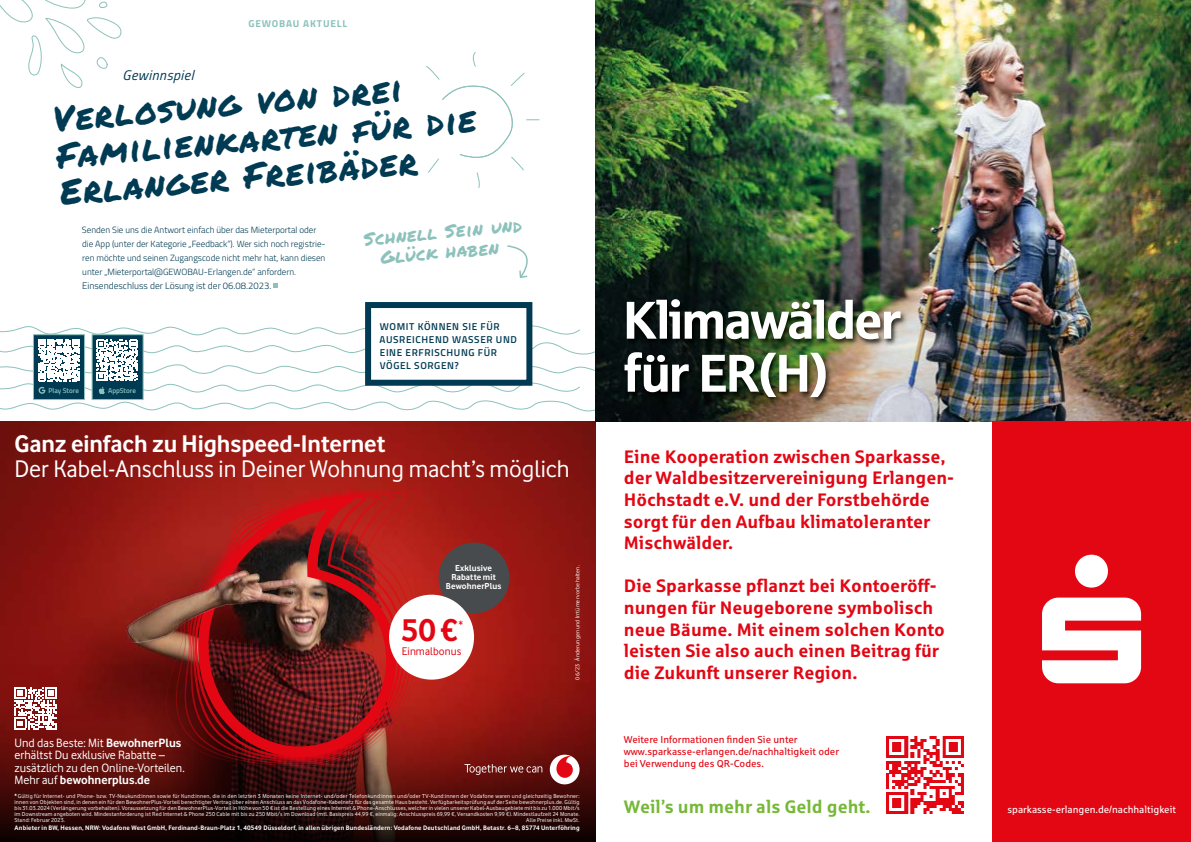
<style>
.page{position:relative;width:1191px;height:842px;background:#fff}
.page>*{position:absolute;margin:0;border:0;box-sizing:border-box;transform-origin:0 0}
.t1{font:53px/53px "Sparkasse Head";letter-spacing:-.015em;color:#fff}
.t2{font:35px/37px "Permanent Marker";color:#003b53}
.t3{font:700 33px "Vodafone";color:#e30613}
.t4{font:25px "Vodafone";color:#fff}
.t5{font:700 25px "Vodafone";letter-spacing:-.005em;color:#fff}
.t6{font:700 18px/21.6px "Sparkasse Rg";color:#e30613}
.t7{font:700 18px "Sparkasse Rg";color:#76b837}
.t8{font:18px/20px "Permanent Marker";color:#8dc2bc;text-align:center}
.t9{font:italic 14px "Titillium Web";letter-spacing:.03em;color:#003b53}
.t10{font:12.5px/12.5px "Vodafone";color:#fff}
.t11{font:11.6px "Vodafone";color:#e30613}
.t12{font:11.5px "Vodafone";letter-spacing:.005em;color:#e30613}
.t13{font:10px/12px "Sparkasse Rg";color:#e30613}
.t14{font:600 10px/13px "Titillium Web";letter-spacing:.06em;color:#003b53}
.t15{font:10px "Sparkasse Rg";color:#fff}
.t16{font:700 10px "Titillium Web";letter-spacing:.085em;color:#8dc2bc}
.t17{font:300 9.5px "Titillium Web";color:#003b53}
.t18{font:300 9px/14px "Titillium Web";color:#003b53}
.t19{font:700 9px/9px "Vodafone";letter-spacing:.015em;color:#fff;text-align:center}
.t20{font:600 7px "Titillium Web";color:#8dc2bc}
.t21{font:700 6.7px "Vodafone";letter-spacing:.025em;color:#fff}
.t22{font:6px/6px "Vodafone";letter-spacing:.025em;color:#fff;text-align:justify}
.s1{font-weight:700}
</style>
<div class="page">
<img style="left:0;top:421px;width:595px;height:229px">
<svg style="left:0;top:650px;width:595px;height:192px;background:#560e0b"></svg>
<svg style="left:166px;top:487px;width:269px;height:281px;background:#93221a"></svg>
<svg style="left:176px;top:489px;width:245px;height:277px;background:#90231b"></svg>
<svg style="left:185px;top:491px;width:229px;height:273px;background:#95221b"></svg>
<svg style="left:189px;top:492px;width:221px;height:271px;background:#991e19"></svg>
<svg style="left:192px;top:494px;width:213px;height:267px;background:#9d1d19"></svg>
<svg style="left:195px;top:496px;width:206px;height:263px;background:#981c19"></svg>
<svg style="left:198px;top:497px;width:198px;height:260px"></svg>
<img style="left:200px;top:498px;width:200px;height:257px">
<div style="left:550px;top:755px;width:29px;height:29px;background:#fff;border-radius:50%"></div>
<svg style="left:556px;top:756px;width:17px;height:22px"></svg>
<svg style="left:464px;top:764px;width:78px;height:11px"></svg>
<svg style="left:15px;top:687px;width:42px;height:42px"></svg>
<div style="left:438px;top:543px;width:71px;height:70px;background:#484b4d;border-radius:50%"></div>
<div style="left:389px;top:595px;width:85px;height:85px;background:#fff;border-radius:50%"></div>
<img style="left:595px;top:0;width:596px;height:421px">
<img style="left:613px;top:20px;width:566px;height:393px">
<div style="left:992px;top:421px;width:199px;height:421px;background:#e30613"></div>
<svg style="left:1042px;top:555px;width:99px;height:128px"></svg>
<img style="left:886px;top:736px;width:78px;height:78px">
<svg style="left:273px;top:283px;width:5px;height:4px"></svg>
<svg style="left:507px;top:245px;width:21px;height:33px"></svg>
<svg style="left:426px;top:52px;width:114px;height:136px"></svg>
<svg style="left:0;top:0;width:122px;height:88px"></svg>
<div style="left:365px;top:302px;width:167px;height:84px;background:#fff;border:6px solid #003b53"></div>
<svg style="left:0;top:324px;width:610px;height:88px"></svg>
<h3 class="t16" style="left:248px;top:16px;width:100px">GEWOBAU AKTUELL</h3>
<h3 class="t9" style="left:123px;top:65px;width:73px">Gewinnspiel</h3>
<h2 class="t2" style="left:52px;top:99px;width:422px;rotate:-5deg">Verlosung von drei<br>Familienkarten für die<br>Erlanger Freibäder</h2>
<p class="t18" style="left:82px;top:222px;width:245px">Senden Sie uns die Antwort einfach über das Mieterportal oder die App (unter der Kategorie „Feedback“). Wer sich noch registrie&shy;ren möchte und seinen Zugangscode nicht mehr hat, kann diesen unter „Mieterportal@GEWOBAU-Erlangen.de“ anfordern.</p>
<h3 class="t17" style="left:82px;top:278px;width:191px">Einsendeschluss der Lösung ist der 06.08.2023.</h3>
<p class="t20" style="left:48px;top:385px;width:32px">Play Store</p>
<p class="t20" style="left:108px;top:386px;width:29px">AppStore</p>
<h3 class="t8" style="left:363px;top:228px;width:160px;rotate:-5deg">Schnell Sein und<br>Glück haben</h3>
<h3 class="t14" style="left:380px;top:319px;width:139px">WOMIT KÖNNEN SIE FÜR<br>AUSREICHEND WASSER UND<br>EINE ERFRISCHUNG FÜR<br>VÖGEL SORGEN?</h3>
<h3 class="t5" style="left:15px;top:429px;width:372px">Ganz einfach zu Highspeed-Internet</h3>
<h3 class="t4" style="left:15px;top:454px;width:556px">Der Kabel-Anschluss in Deiner Wohnung macht’s möglich</h3>
<h3 class="t10" style="left:15px;top:736px;width:172px">Und das Beste: Mit <span class="s1">BewohnerPlus </span>erhältst Du exklusive Rabatte – zusätzlich zu den Online-Vorteilen.<br>Mehr auf <span class="s1">bewohnerplus.de</span></h3>
<h3 class="t19" style="left:446px;top:564px;width:57px">Exklusive<br>Rabatte mit<br>BewohnerPlus</h3>
<h3 class="t3" style="left:401px;top:610px;width:58px">50€</h3>
<h3 class="t11" style="left:458px;top:618px;width:6px">*</h3>
<h3 class="t12" style="left:402px;top:644px;width:61px">Einmalbonus</h3>
<p class="t22" style="left:574px;top:680px;width:116px;rotate:-90deg">06/23 Änderungen und Irrtümer vorbehalten.</p>
<p class="t22" style="left:15px;top:792px;width:566px"><span class="s1">*</span>Gültig für Internet- und Phone- bzw. TV-Neukund:innen sowie für Kund:innen, die in den letzten 3 Monaten keine Internet- und/oder Telefonkund:innen und/oder TV-Kund:innen der Vodafone waren und gleichzeitig Bewohner: innen von Objekten sind, in denen ein für den BewohnerPlus-Vorteil berechtigter Vertrag über einen Anschluss an das Vodafone-Kabelnetz für das gesamte Haus besteht. Verfügbarkeitsprüfung auf der Seite bewohnerplus.de. Gültig bis 31.03.2024 (Verlängerung vorbehalten). Voraussetzung für den BewohnerPlus-Vorteil in Höhe von 50 € ist die Bestellung eines Internet &amp; Phone-Anschlusses, welcher in vielen unserer Kabel-Ausbaugebiete mit bis zu 1.000 Mbit/s im Downstream angeboten wird. Mindestanforderung ist Red Internet &amp; Phone 250 Cable mit bis zu 250 Mbit/s im Download (mtl. Basispreis 44,99 €, einmalig: Anschlusspreis 69,99 €, Versandkosten 9,99 €). Mindestlaufzeit 24 Monate.<br>Stand: Februar 2023.</p>
<p class="t22" style="left:526px;top:816px;width:55px">Alle Preise inkl. MwSt.</p>
<p class="t21" style="left:15px;top:824px;width:566px">Anbieter in BW, Hessen, NRW: Vodafone West GmbH, Ferdinand-Braun-Platz 1, 40549 Düsseldorf, in allen übrigen Bundesländern: Vodafone Deutschland GmbH, Betastr. 6–8, 85774 Unterföhring</p>
<h1 class="t1" style="left:624px;top:292px;width:278px">Klimawälder für ER(H)</h1>
<h3 class="t6" style="left:624px;top:445px;width:332px">Eine Kooperation zwischen Sparkasse, der Waldbesitzervereinigung Erlangen-Höchstadt e.V. und der Forstbehörde sorgt für den Aufbau klimatoleranter Mischwälder.</h3>
<h3 class="t6" style="left:624px;top:575px;width:322px">Die Sparkasse pflanzt bei Kontoeröff&shy;nungen für Neugeborene symbolisch neue Bäume. Mit einem solchen Konto leisten Sie also auch einen Beitrag für die Zukunft unserer Region.</h3>
<h3 class="t13" style="left:624px;top:733px;width:217px">Weitere Informationen finden Sie unter www.sparkasse-erlangen.de/nachhaltigkeit oder bei Verwendung des QR-Codes.</h3>
<h3 class="t7" style="left:624px;top:795px;width:248px">Weil’s um mehr als Geld geht.</h3>
<h3 class="t15" style="left:1007px;top:804px;width:170px">sparkasse-erlangen.de/nachhaltigkeit</h3>
</div>
